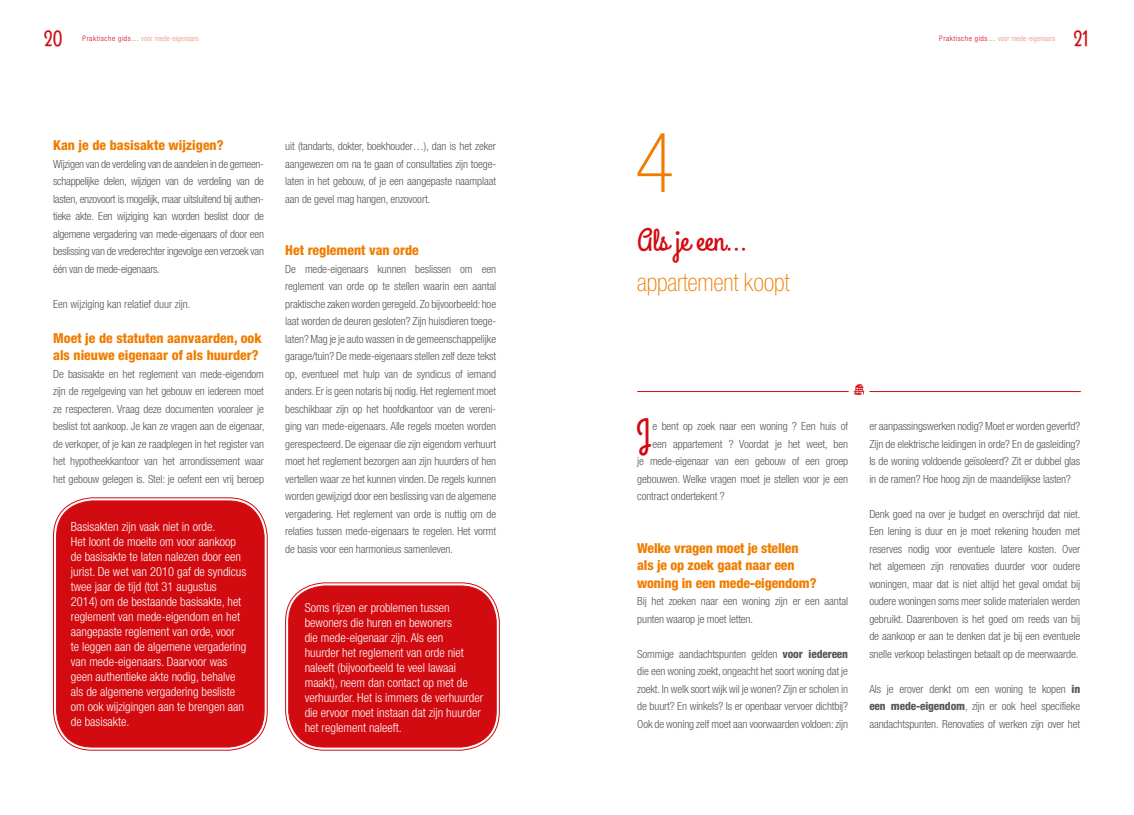
<style>
.page{position:relative;width:1134px;height:815px;background:#fff}
.page>*{position:absolute;margin:0;border:0;box-sizing:border-box;transform-origin:0 0}
.t1{font:100 condensed 82.75px "Helvetica Neue LT Std";color:#ef7d00}
.t2{font:35.62px "Grand Hotel";color:#d20b11}
.t3{font:31.25px "Grand Hotel";letter-spacing:-.01em;color:#d20b11}
.t4{font:100 condensed 25px "Helvetica Neue LT Std";letter-spacing:-.01em;color:#ef7d00}
.t5{font:22.5px "Grand Hotel";color:#d20b11}
.t6{font:800 condensed 13.75px/17.5px "Helvetica Neue LT Std";color:#ef7d00}
.t7{font:300 condensed 12.5px/15px "Helvetica Neue LT Std";color:#fff}
.t8{font:300 condensed 11.25px/17.5px "Helvetica Neue LT Std";letter-spacing:-.01em;color:#575756;text-align:justify}
.t9{font:300 condensed 7.5px "Helvetica Neue LT Std";letter-spacing:.01em;color:#eb9578}
.s1{color:#d20b11}
.s2{font-weight:800}
</style>
<div class="page">
<div style="left:53px;top:497px;width:215px;height:253px;border:1px solid #d20b11;border-radius:39px"></div>
<div style="left:56px;top:500px;width:209px;height:248px;background:#d20b11"></div>
<div style="left:285px;top:583px;width:215px;height:167px;border:1px solid #d20b11;border-radius:39px"></div>
<div style="left:288px;top:585px;width:209px;height:163px;background:#d20b11"></div>
<hr style="left:637px;top:391px;width:211px;height:1px;background:#d20b11">
<hr style="left:870px;top:391px;width:210px;height:1px;background:#d20b11">
<svg style="left:853px;top:384px;width:12px;height:11px"></svg>
<h3 class="t5" style="left:44px;top:25px;width:20px">20</h3>
<h3 class="t5" style="left:1073px;top:25px;width:16px">21</h3>
<p class="t9" style="left:83px;top:34px;width:118px"><span class="s1">Praktische gids…</span> voor mede-eigenaars</p>
<p class="t9" style="left:939px;top:34px;width:118px"><span class="s1">Praktische gids…</span> voor mede-eigenaars</p>
<p class="t6" style="left:53px;top:136px;width:172px">Kan je de basisakte wijzigen?</p>
<p class="t8" style="left:53px;top:155px;width:212px">Wijzigen van de verdeling van de aandelen in de gemeen&shy;schappelijke delen, wijzigen van de verdeling van de lasten, enzovoort is mogelijk, maar uitsluitend bij authen&shy;tieke akte. Een wijziging kan worden beslist door de algemene vergadering van mede-eigenaars of door een beslissing van de vrederechter ingevolge een verzoek van één van de mede-eigenaars.</p>
<p class="t8" style="left:53px;top:295px;width:139px">Een wijziging kan relatief duur zijn.</p>
<p class="t6" style="left:53px;top:329px;width:210px">Moet je de statuten aanvaarden, ook als nieuwe eigenaar of als huurder?</p>
<p class="t8" style="left:53px;top:365px;width:213px">De basisakte en het reglement van mede-eigendom zijn de regelgeving van het gebouw en iedereen moet ze respecteren. Vraag deze documenten vooraleer je beslist tot aankoop. Je kan ze vragen aan de eigenaar, de verkoper, of je kan ze raadplegen in het register van het hypotheekkantoor van het arrondissement waar het gebouw gelegen is. Stel: je oefent een vrij beroep</p>
<p class="t7" style="left:71px;top:519px;width:177px">Basisakten zijn vaak niet in orde.<br>Het loont de moeite om voor aankoop de basisakte te laten nalezen door een jurist. De wet van 2010 gaf de syndicus twee jaar de tijd (tot 31 augustus 2014) om de bestaande basisakte, het reglement van mede-eigendom en het aangepaste reglement van orde, voor te leggen aan de algemene vergadering van mede-eigenaars. Daarvoor was geen authentieke akte nodig, behalve als de algemene vergadering besliste om ook wijzigingen aan te brengen aan de basisakte.</p>
<p class="t8" style="left:285px;top:137px;width:212px">uit (tandarts, dokter, boekhouder…), dan is het zeker aangewezen om na te gaan of consultaties zijn toege&shy;laten in het gebouw, of je een aangepaste naamplaat aan de gevel mag hangen, enzovoort.</p>
<p class="t6" style="left:285px;top:241px;width:135px">Het reglement van orde</p>
<p class="t8" style="left:285px;top:260px;width:212px">De mede-eigenaars kunnen beslissen om een reglement van orde op te stellen waarin een aantal praktische zaken worden geregeld. Zo bijvoorbeeld: hoe laat worden de deuren gesloten? Zijn huisdieren toege&shy;laten? Mag je je auto wassen in de gemeenschappelijke garage/tuin? De mede-eigenaars stellen zelf deze tekst op, eventueel met hulp van de syndicus of iemand anders. Er is geen notaris bij nodig. Het reglement moet beschikbaar zijn op het hoofdkantoor van de vereni&shy;ging van mede-eigenaars. Alle regels moeten worden gerespecteerd. De eigenaar die zijn eigendom verhuurt moet het reglement bezorgen aan zijn huurders of hen vertellen waar ze het kunnen vinden. De regels kunnen worden gewijzigd door een beslissing van de algemene vergadering. Het reglement van orde is nuttig om de relaties tussen mede-eigenaars te regelen. Het vormt de basis voor een harmonieus samenleven.</p>
<p class="t7" style="left:305px;top:600px;width:180px">Soms rijzen er problemen tussen bewoners die huren en bewoners<br>die mede-eigenaar zijn. Als een<br>huurder het reglement van orde niet naleeft (bijvoorbeeld te veel lawaai maakt), neem dan contact op met de verhuurder. Het is immers de verhuurder die ervoor moet instaan dat zijn huurder het reglement naleeft.</p>
<h1 class="t1" style="left:635px;top:116px;width:41px">4</h1>
<h3 class="t3" style="left:637px;top:220px;width:112px">Als je een…</h3>
<h3 class="t4" style="left:637px;top:268px;width:154px">appartement koopt</h3>
<h2 class="t2" style="left:637px;top:409px;width:16px">J</h2>
<p class="t8" style="left:653px;top:417px;width:197px">e bent op zoek naar een woning ? Een huis of</p>
<p class="t8" style="left:653px;top:435px;width:197px">een appartement ? Voordat je het weet, ben</p>
<p class="t8" style="left:637px;top:452px;width:212px">je mede-eigenaar van een gebouw of een groep</p>
<p class="t8" style="left:637px;top:470px;width:212px">gebouwen. Welke vragen moet je stellen voor je een</p>
<p class="t8" style="left:637px;top:487px;width:89px">contract ondertekent ?</p>
<p class="t6" style="left:637px;top:539px;width:181px">Welke vragen moet je stellen als je op zoek gaat naar een woning in een mede-eigendom?</p>
<p class="t8" style="left:637px;top:592px;width:212px">Bij het zoeken naar een woning zijn er een aantal punten waarop je moet letten.</p>
<p class="t8" style="left:637px;top:645px;width:212px">Sommige aandachtspunten gelden <span class="s2">voor iedereen </span>die een woning zoekt, ongeacht het soort woning dat je zoekt. In welk soort wijk wil je wonen? Zijn er scholen in de buurt? En winkels? Is er openbaar vervoer dichtbij?<br>Ook de woning zelf moet aan voorwaarden voldoen: zijn</p>
<p class="t8" style="left:869px;top:417px;width:212px">er aanpassingswerken nodig? Moet er worden geverfd?<br>Zijn de elektrische leidingen in orde? En de gasleiding?<br>Is de woning voldoende geïsoleerd? Zit er dubbel glas in de ramen? Hoe hoog zijn de maandelijkse lasten?</p>
<p class="t8" style="left:869px;top:505px;width:213px">Denk goed na over je budget en overschrijd dat niet.<br>Een lening is duur en je moet rekening houden met reserves nodig voor eventuele latere kosten. Over het algemeen zijn renovaties duurder voor oudere woningen, maar dat is niet altijd het geval omdat bij oudere woningen soms meer solide materialen werden gebruikt. Daarenboven is het goed om reeds van bij de aankoop er aan te denken dat je bij een eventuele snelle verkoop belastingen betaalt op de meerwaarde.</p>
<p class="t8" style="left:869px;top:680px;width:212px">Als je erover denkt om een woning te kopen <span class="s2">in een mede-eigendom</span>, zijn er ook heel specifieke aandachtspunten. Renovaties of werken zijn over het</p>
</div>
